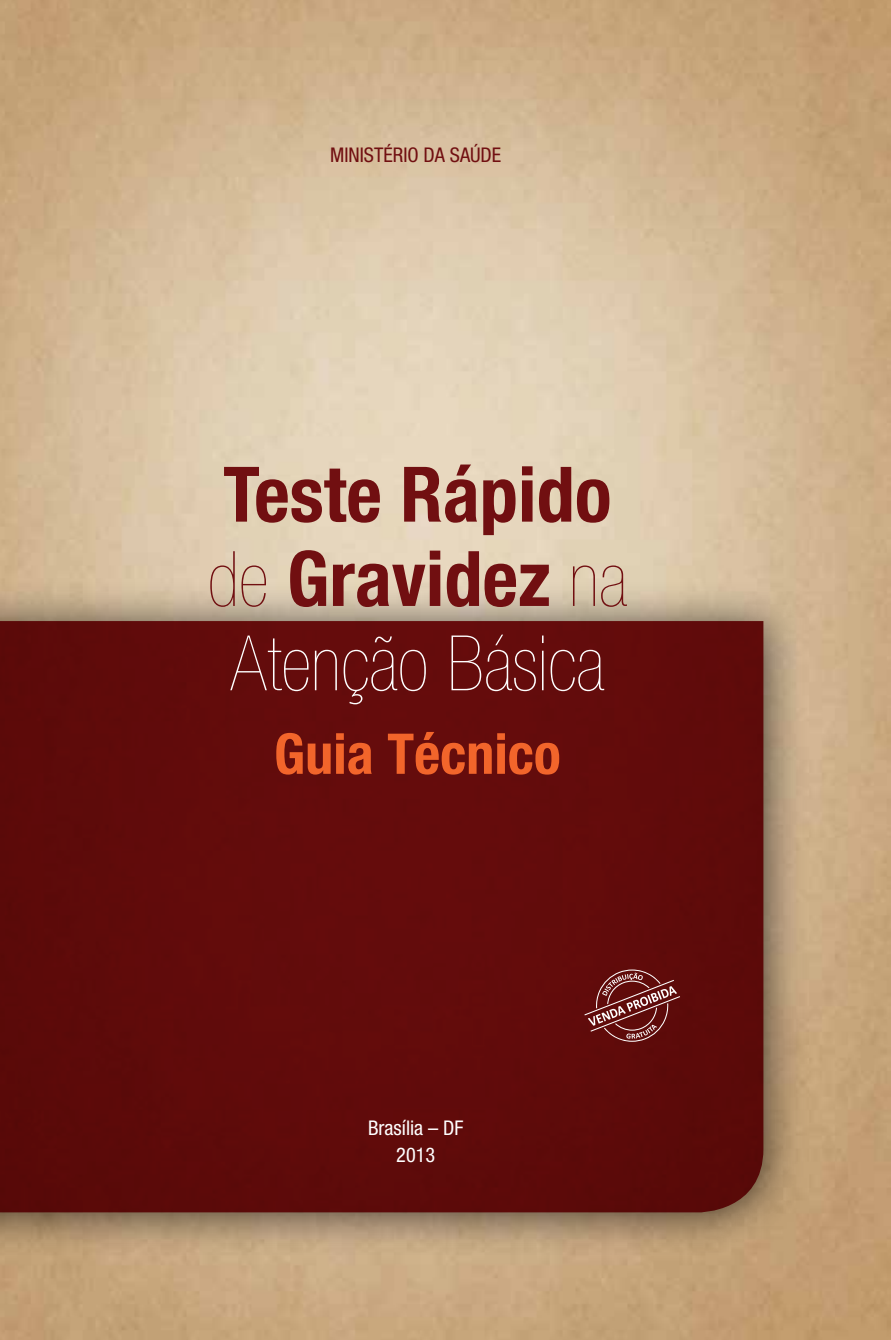
<style>
.page{position:relative;width:891px;height:1340px;background:#fff}
.page>*{position:absolute;margin:0;border:0;box-sizing:border-box;transform-origin:0 0}
.t1{font:700 condensed 76.5px/84.4px "Helvetica Neue";color:#710f11}
.t2{font:700 condensed 56.25px "Helvetica Neue";color:#f2652b}
.t3{font:condensed 20.25px "Helvetica Neue";color:#710f11}
.t4{font:condensed 20.25px/27px "Helvetica Neue";color:#fff;text-align:center}
.s1{font-weight:900}
.s2{font-weight:900;color:#fff}
</style>
<div class="page">
<img style="left:0;top:0;width:891px;height:1339px">
<div style="left:0;top:582px;width:809px;height:675px;background:#231f20;opacity:.75"></div>
<div style="left:0;top:621px;width:763px;height:591px;background:#610b0b"></div>
<svg style="left:584px;top:969px;width:96px;height:72px;background:#77302f"></svg>
<p class="t3" style="left:330px;top:143px;width:173px">MINISTÉRIO DA SAÚDE</p>
<p class="t1" style="left:207px;top:451px;width:421px">Teste Rápido <span class="s1">de</span> Gravidez <span class="s1">na<br></span><span class="s2">Atenção Básica</span></p>
<p class="t2" style="left:274px;top:719px;width:288px">Guia Técnico</p>
<p class="t4" style="left:368px;top:1113px;width:97px">Brasília – DF<br>2013</p>
</div>
